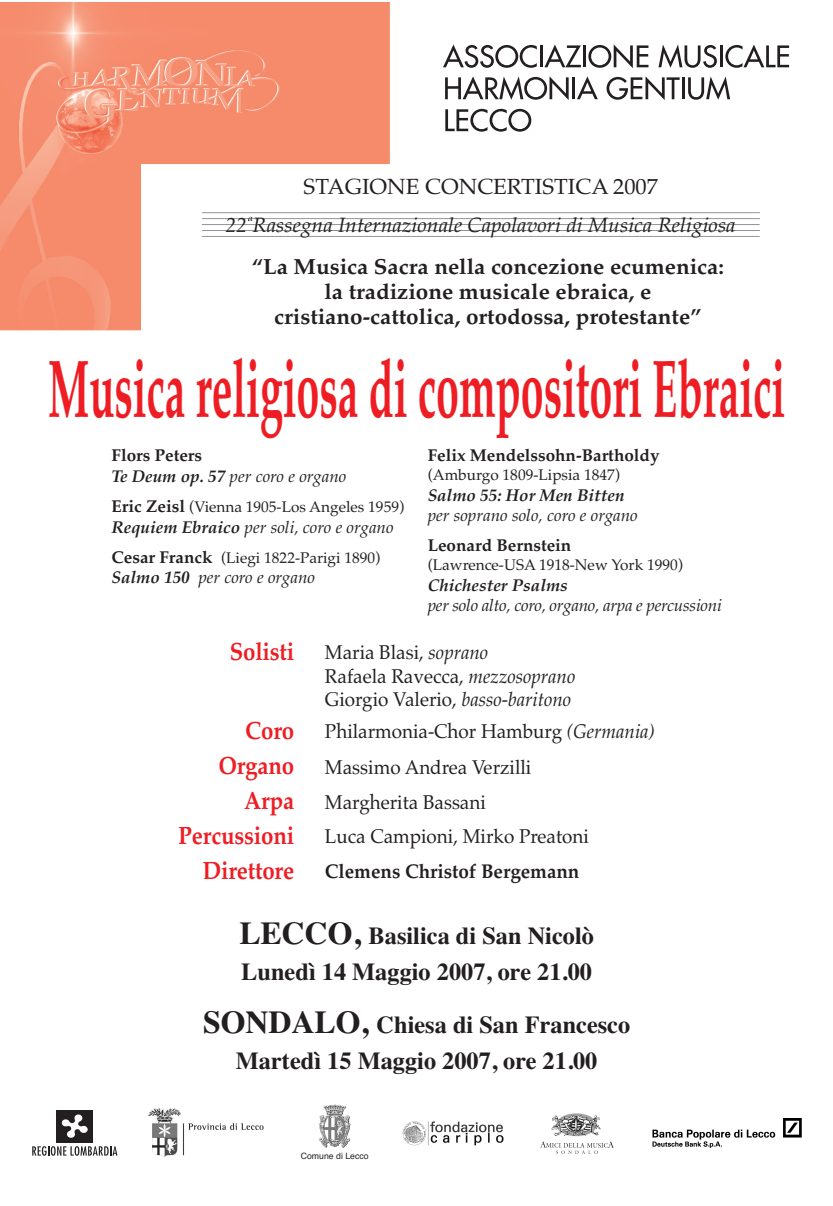
<style>
.page{position:relative;width:833px;height:1206px;background:#fff}
.page>*{position:absolute;margin:0;border:0;box-sizing:border-box;transform-origin:0 0}
.t1{font:700 81.9px "Palatino";color:#ee1d23;scale:.5 1}
.t2{font:700 24.94px "Palatino";letter-spacing:-.005em;color:#ee1d23;scale:.89 1}
.t3{font:700 24.32px/35.5px "Times";color:#231f20}
.t4{font:700 21.88px/25.1px "Palatino";color:#231f20;text-align:center}
.t5{font:21.88px "Palatino";color:#231f20}
.t6{font:italic 20.74px "Palatino";color:#231f20}
.t7{font:19.86px/23.2px "Palatino";color:#231f20;scale:.95 1}
.t8{font:700 19.86px "Palatino";color:#231f20;scale:.95 1}
.t9{font:italic 17.06px/20.5px "Palatino";color:#231f20}
.t10{font:700 17.06px "Palatino";color:#231f20}
.t11{font:italic 700 17.06px "Palatino";color:#231f20}
.t12{font:15.4px "Palatino";color:#231f20}
.t13{font:8.66px "Helvetica";color:#231f20}
.s1{font-weight:700;font-style:normal}
.s2{font-weight:700}
.s3{font-weight:700;font-size:17.06px}
.s4{font-style:italic}
.s5{font-weight:700;font-size:24.94px;color:#ee1d23}
.s6{font-size:24.94px;color:#ee1d23}
.s7{font-size:31.85px}
</style>
<div class="page">
<img style="left:0;top:3px;width:390px;height:327px">
<div style="left:141px;top:164px;width:499px;height:510px;background:#fff"></div>
<svg style="left:390px;top:44px;width:399px;height:157px"></svg>
<hr style="left:202px;top:212px;width:558px;height:1px;background:#939598">
<hr style="left:202px;top:218px;width:558px;height:1px;background:#939598">
<hr style="left:202px;top:224px;width:558px;height:1px;background:#939598">
<hr style="left:202px;top:230px;width:558px;height:1px;background:#939598">
<hr style="left:202px;top:236px;width:558px;height:1px;background:#939598">
<svg style="left:248px;top:217px;width:4px;height:4px"></svg>
<img style="left:402px;top:1121px;width:102px;height:25px">
<svg style="left:32px;top:1146px;width:85px;height:10px"></svg>
<img style="left:57px;top:1110px;width:35px;height:33px">
<img style="left:149px;top:1108px;width:115px;height:49px">
<img style="left:540px;top:1113px;width:74px;height:41px">
<img style="left:652px;top:1119px;width:149px;height:28px">
<img style="left:318px;top:1104px;width:33px;height:44px">
<p class="t5" style="left:304px;top:178px;width:356px">STAGIONE CONCERTISTICA 2007</p>
<p class="t6" style="left:226px;top:217px;width:511px">22 Rassegna Internazionale Capolavori di Musica Religiosa</p>
<p class="t4" style="left:252px;top:256px;width:474px">“La Musica Sacra nella concezione ecumenica: la tradizione musicale ebraica, e cristiano-cattolica, ortodossa, protestante”</p>
<h1 class="t1" style="left:48px;top:357px;width:1476px">Musica religiosa di compositori Ebraici</h1>
<p class="t9" style="left:112px;top:447px;width:236px"><span class="s1">Flors Peters<br></span><span class="s2">Te Deum op. 57</span> per coro e organo</p>
<p class="t12" style="left:112px;top:501px;width:294px"><span class="s3">Eric Zeisl</span> (Vienna 1905-Los Angeles 1959)</p>
<p class="t9" style="left:112px;top:518px;width:284px"><span class="s2">Requiem Ebraico</span> per soli, coro e organo</p>
<p class="t12" style="left:112px;top:551px;width:270px"><span class="s3">Cesar Franck</span> (Liegi 1822-Parigi 1890)</p>
<p class="t9" style="left:112px;top:569px;width:205px"><span class="s2">Salmo 150</span> per coro e organo</p>
<p class="t10" style="left:428px;top:449px;width:233px">Felix Mendelssohn-Bartholdy</p>
<p class="t12" style="left:428px;top:469px;width:194px">(Amburgo 1809-Lipsia 1847)</p>
<p class="t11" style="left:428px;top:488px;width:198px">Salmo 55: Hor Men Bitten</p>
<p class="t9" style="left:428px;top:507px;width:212px">per soprano solo, coro e organo</p>
<p class="t10" style="left:428px;top:539px;width:145px">Leonard Bernstein</p>
<p class="t12" style="left:428px;top:559px;width:257px">(Lawrence-USA 1918-New York 1990)</p>
<p class="t11" style="left:428px;top:578px;width:142px">Chichester Psalms</p>
<p class="t9" style="left:428px;top:597px;width:296px">per solo alto, coro, organo, arpa e percussioni</p>
<p class="t2" style="left:230px;top:642px;width:74px">Solisti</p>
<p class="t7" style="left:325px;top:643px;width:265px">Maria Blasi, <span class="s4">soprano<br></span>Rafaela Ravecca, <span class="s4">mezzosoprano<br></span>Giorgio Valerio, <span class="s4">basso-baritono</span></p>
<p class="t7" style="left:245px;top:721px;width:433px"><span class="s5">Coro</span> Philarmonia-Chor Hamburg <span class="s4">(Germania)</span></p>
<p class="t7" style="left:218px;top:758px;width:331px"><span class="s5">Organo</span> Massimo Andrea Verzilli</p>
<p class="t7" style="left:244px;top:793px;width:256px"><span class="s5">Arpa</span> Margherita Bassani</p>
<p class="t7" style="left:179px;top:826px;width:433px"><span class="s5">Percussioni</span> Luca Campioni, Mirko Preatoni</p>
<p class="t8" style="left:203px;top:863px;width:398px"><span class="s6">Direttore</span> Clemens Christof Bergemann</p>
<p class="t3" style="left:239px;top:920px;width:356px"><span class="s7">LECCO,</span> Basilica di San Nicolò<br>Lunedì 14 Maggio 2007, ore 21.00</p>
<p class="t3" style="left:203px;top:1009px;width:429px;text-align:center"><span class="s7">SONDALO,</span> Chiesa di San Francesco<br>Martedì 15 Maggio 2007, ore 21.00</p>
<p class="t13" style="left:301px;top:1153px;width:69px">Comune di Lecco</p>
</div>
